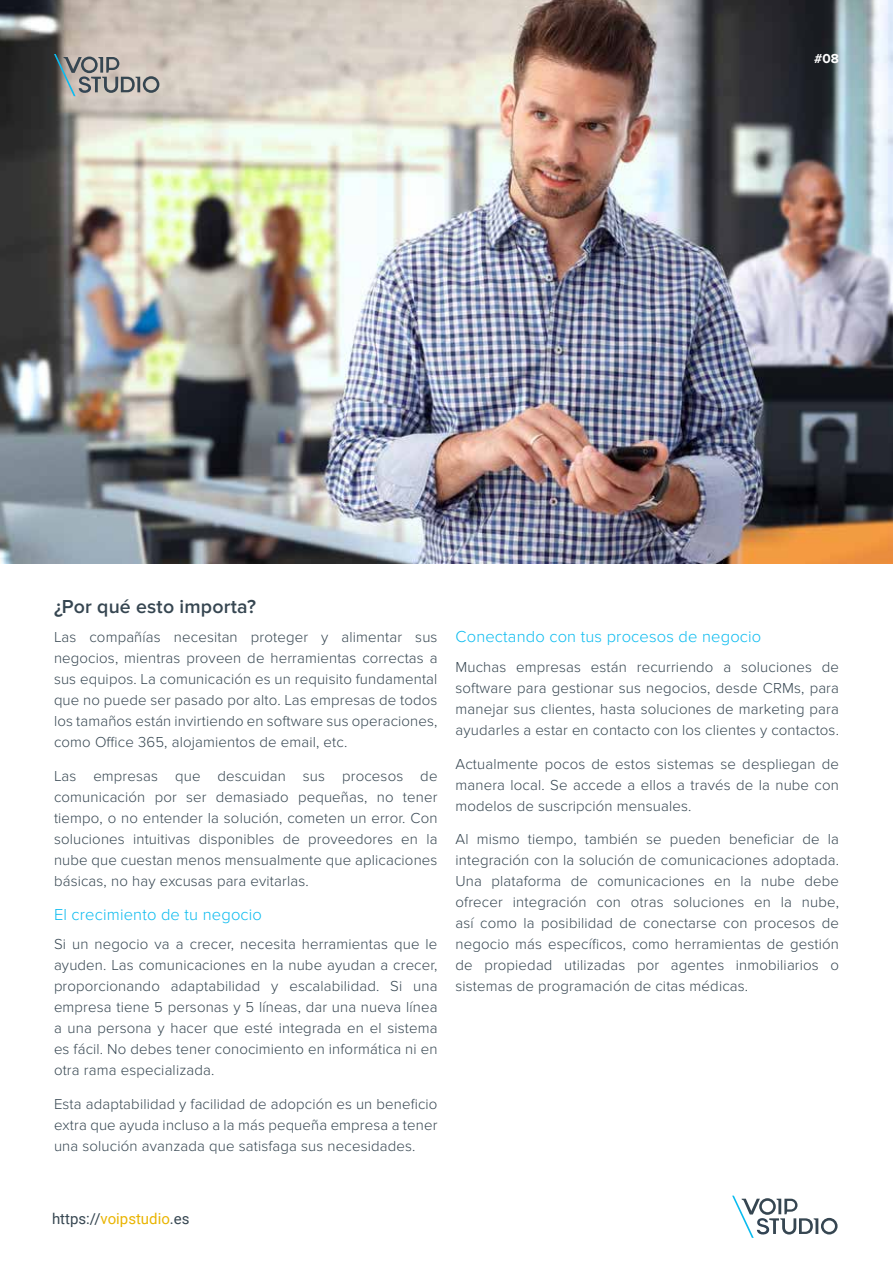
<style>
.page{position:relative;width:893px;height:1263px;background:#fff}
.page>*{position:absolute;margin:0;border:0;box-sizing:border-box;transform-origin:0 0}
.t1{font:600 19.5px "Proxima Nova";letter-spacing:.01em;color:#364651}
.t2{font:300 16.5px "Proxima Nova";letter-spacing:.01em;color:#0bbbef}
.t3{font:300 15px/21px "Proxima Nova";letter-spacing:.01em;color:#364651;text-align:justify}
.t4{font:15px "Roboto";color:#364651}
.t5{font:700 13.5px "Proxima Nova";color:#fff}
.s1{color:#e9b400}
</style>
<div class="page">
<img style="left:0;top:0;width:893px;height:563px">
<svg style="left:54px;top:54px;width:105px;height:42px;background:#a5a29e"></svg>
<svg style="left:732px;top:1196px;width:105px;height:42px"></svg>
<p class="t5" style="left:814px;top:51px;width:26px">#08</p>
<h1 class="t1" style="left:54px;top:595px;width:203px">¿Por qué esto importa?</h1>
<p class="t3" style="left:54px;top:627px;width:385px">Las compañías necesitan proteger y alimentar sus negocios, mientras proveen de herramientas correctas a sus equipos. La comunicación es un requisito fundamental que no puede ser pasado por alto. Las empresas de todos los tamaños están invirtiendo en software sus operaciones, como Office 365, alojamientos de email, etc.</p>
<p class="t3" style="left:54px;top:766px;width:385px">Las empresas que descuidan sus procesos de comunicación por ser demasiado pequeñas, no tener tiempo, o no entender la solución, cometen un error. Con soluciones intuitivas disponibles de proveedores en la nube que cuestan menos mensualmente que aplicaciones básicas, no hay excusas para evitarlas.</p>
<p class="t2" style="left:54px;top:905px;width:209px">El crecimiento de tu negocio</p>
<p class="t3" style="left:54px;top:934px;width:385px">Si un negocio va a crecer, necesita herramientas que le ayuden. Las comunicaciones en la nube ayudan a crecer, proporcionando adaptabilidad y escalabilidad. Si una empresa tiene 5 personas y 5 líneas, dar una nueva línea a una persona y hacer que esté integrada en el sistema es fácil. No debes tener conocimiento en informática ni en otra rama especializada.</p>
<p class="t3" style="left:54px;top:1094px;width:385px">Esta adaptabilidad y facilidad de adopción es un beneficio extra que ayuda incluso a la más pequeña empresa a tener una solución avanzada que satisfaga sus necesidades.</p>
<p class="t2" style="left:455px;top:627px;width:307px">Conectando con tus procesos de negocio</p>
<p class="t3" style="left:455px;top:656px;width:385px">Muchas empresas están recurriendo a soluciones de software para gestionar sus negocios, desde CRMs, para manejar sus clientes, hasta soluciones de marketing para ayudarles a estar en contacto con los clientes y contactos.</p>
<p class="t3" style="left:455px;top:753px;width:385px">Actualmente pocos de estos sistemas se despliegan de manera local. Se accede a ellos a través de la nube con modelos de suscripción mensuales.</p>
<p class="t3" style="left:455px;top:829px;width:385px">Al mismo tiempo, también se pueden beneficiar de la integración con la solución de comunicaciones adoptada.<br>Una plataforma de comunicaciones en la nube debe ofrecer integración con otras soluciones en la nube, así como la posibilidad de conectarse con procesos de negocio más específicos, como herramientas de gestión de propiedad utilizadas por agentes inmobiliarios o sistemas de programación de citas médicas.</p>
<p class="t4" style="left:52px;top:1208px;width:139px">https://<span class="s1">voipstudio</span>.es</p>
</div>
